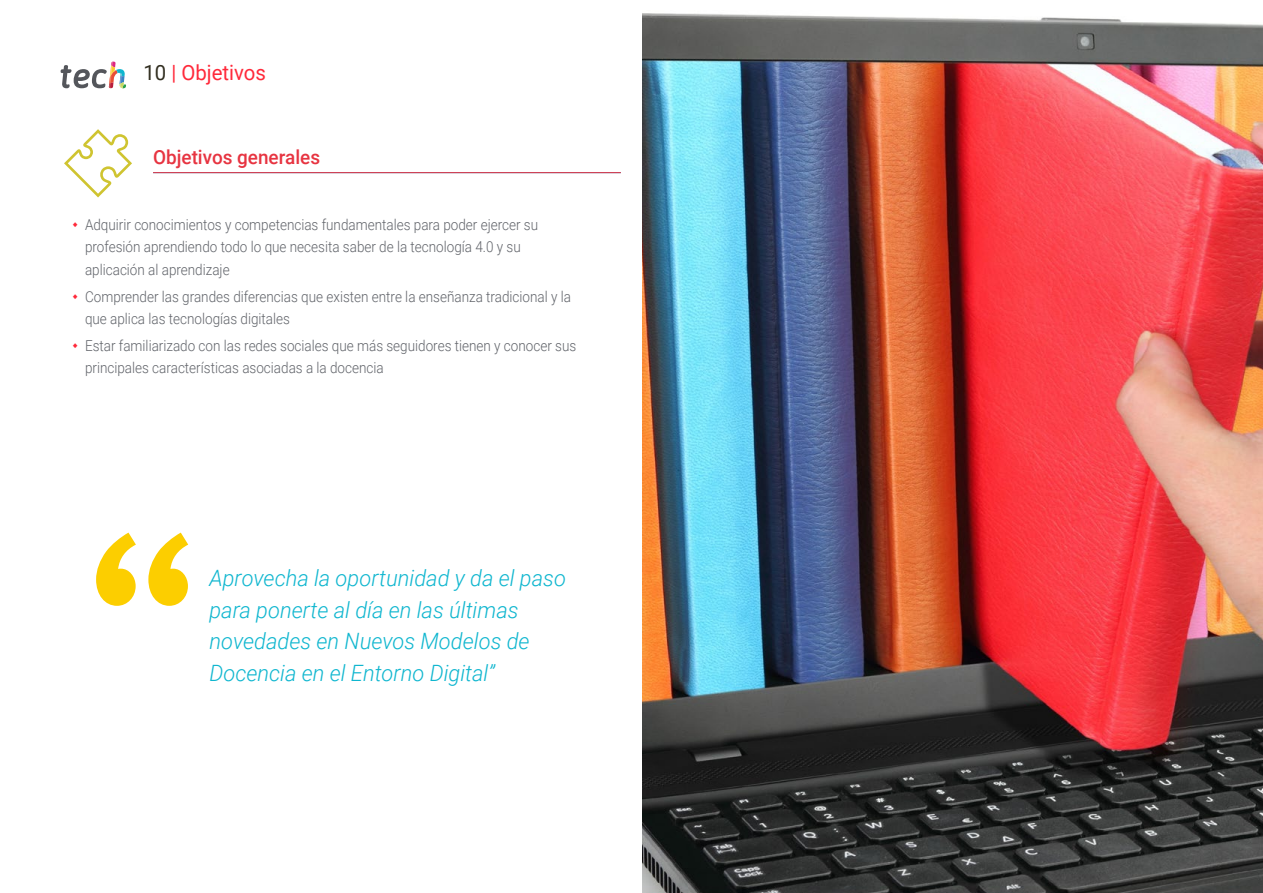
<style>
.page{position:relative;width:1263px;height:893px;background:#fff}
.page>*{position:absolute;margin:0;border:0;box-sizing:border-box;transform-origin:0 0}
.t1{font:italic 300 22.5px/31.5px "Roboto";color:#0fb6cf}
.t2{font:21px "Roboto";color:#ff293a}
.t3{font:500 19.5px "Roboto";color:#e73441}
.t4{font:300 15px/22.5px "Roboto";color:#61646a;scale:.9 1}
.s1{color:#312e20}
</style>
<div class="page">
<img style="left:642px;top:13px;width:621px;height:880px">
<svg style="left:61px;top:62px;width:65px;height:27px"></svg>
<hr style="left:153px;top:172px;width:468px;height:1px;background:#e73441">
<svg style="left:64px;top:129px;width:68px;height:68px"></svg>
<svg style="left:96px;top:533px;width:92px;height:73px"></svg>
<h2 class="t2" style="left:144px;top:57px;width:124px"><span class="s1">10</span> | Objetivos</h2>
<h3 class="t3" style="left:153px;top:144px;width:169px">Objetivos generales</h3>
<p class="t4" style="left:85px;top:213px;width:505px">Adquirir conocimientos y competencias fundamentales para poder ejercer su profesión aprendiendo todo lo que necesita saber de la tecnología 4.0 y su aplicación al aprendizaje</p>
<p class="t4" style="left:85px;top:284px;width:541px">Comprender las grandes diferencias que existen entre la enseñanza tradicional y la que aplica las tecnologías digitales</p>
<p class="t4" style="left:85px;top:334px;width:547px">Estar familiarizado con las redes sociales que más seguidores tienen y conocer sus principales características asociadas a la docencia</p>
<h1 class="t1" style="left:209px;top:561px;width:358px">Aprovecha la oportunidad y da el paso para ponerte al día en las últimas novedades en Nuevos Modelos de Docencia en el Entorno Digital”</h1>
</div>
